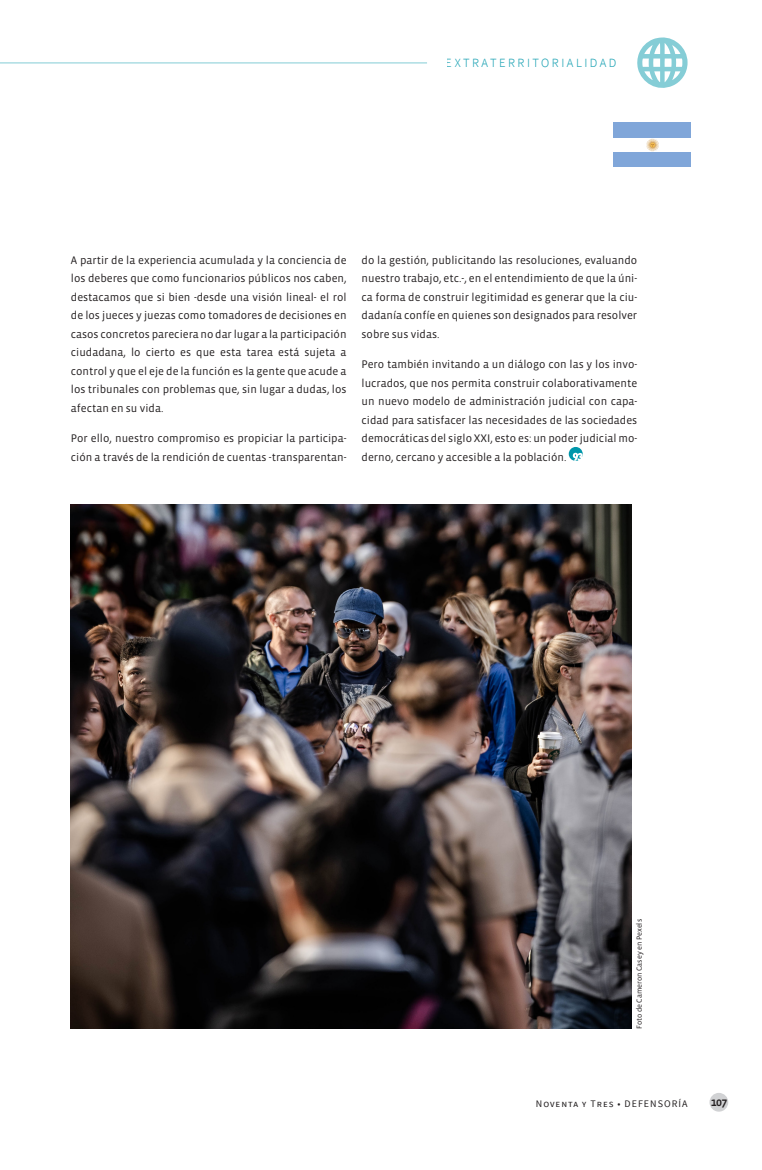
<style>
.page{position:relative;width:762px;height:1170px;background:#fff}
.page>*{position:absolute;margin:0;border:0;box-sizing:border-box;transform-origin:0 0}
.t1{font:300 12.5px "Source Sans Pro";letter-spacing:.2em;color:#0097ab}
.t2{font:11.88px "Vista Sans Med";color:#231f20}
.t3{font:11.25px/18.5px "Vista Sans";color:#231f20;text-align:justify}
.t4{font:10px "Source Sans Pro";letter-spacing:.1em;color:#231f20}
.Plain_Text{font:7.5px "Vista Sans";color:#231f20}
</style>
<div class="page">
<div style="left:709px;top:1092px;width:19px;height:19px;background:#d1d2d4;border-radius:50%"></div>
<div style="left:569px;top:447px;width:14px;height:14px;background:#0097ab;border-radius:50%"></div>
<svg style="left:573px;top:453px;width:10px;height:8px"></svg>
<svg style="left:637px;top:37px;width:50px;height:51px"></svg>
<hr style="left:0;top:63px;width:427px;height:1px;background:#0097ab">
<div style="left:614px;top:122px;width:77px;height:15px;background:#80a6d9"></div>
<div style="left:614px;top:152px;width:77px;height:15px;background:#80a6d9"></div>
<svg style="left:646px;top:139px;width:13px;height:12px"></svg>
<img style="left:71px;top:505px;width:560px;height:523px">
<p class="t1" style="left:446px;top:55px;width:172px">EXTRATERRITORIALIDAD</p>
<p class="t3" style="left:71px;top:251px;width:277px">A partir de la experiencia acumulada y la conciencia de los deberes que como funcionarios públicos nos caben, destacamos que si bien -desde una visión lineal- el rol de los jueces y juezas como tomadores de decisiones en casos concretos pareciera no dar lugar a la participación ciudadana, lo cierto es que esta tarea está sujeta a control y que el eje de la función es la gente que acude a los tribunales con problemas que, sin lugar a dudas, los afectan en su vida.</p>
<p class="t3" style="left:71px;top:429px;width:277px">Por ello, nuestro compromiso es propiciar la participa&shy;ción a través de la rendición de cuentas -transparentan-</p>
<p class="t3" style="left:361px;top:251px;width:277px">do la gestión, publicitando las resoluciones, evaluando nuestro trabajo, etc.-, en el entendimiento de que la úni&shy;ca forma de construir legitimidad es generar que la ciu&shy;dadanía confíe en quienes son designados para resolver sobre sus vidas.</p>
<p class="t3" style="left:361px;top:355px;width:277px">Pero también invitando a un diálogo con las y los invo&shy;lucrados, que nos permita construir colaborativamente un nuevo modelo de administración judicial con capa&shy;cidad para satisfacer las necesidades de las sociedades democráticas del siglo XXI, esto es: un poder judicial mo&shy;derno, cercano y accesible a la población.</p>
<p class="Plain_Text" style="left:635px;top:1028px;width:111px;rotate:-90deg">Foto de Cameron Casey en Pexels</p>
<p class="t4" style="left:536px;top:1096px;width:153px">Noventa y Tres • DEFENSORÍA</p>
<p class="t2" style="left:711px;top:1095px;width:18px">107</p>
</div>
